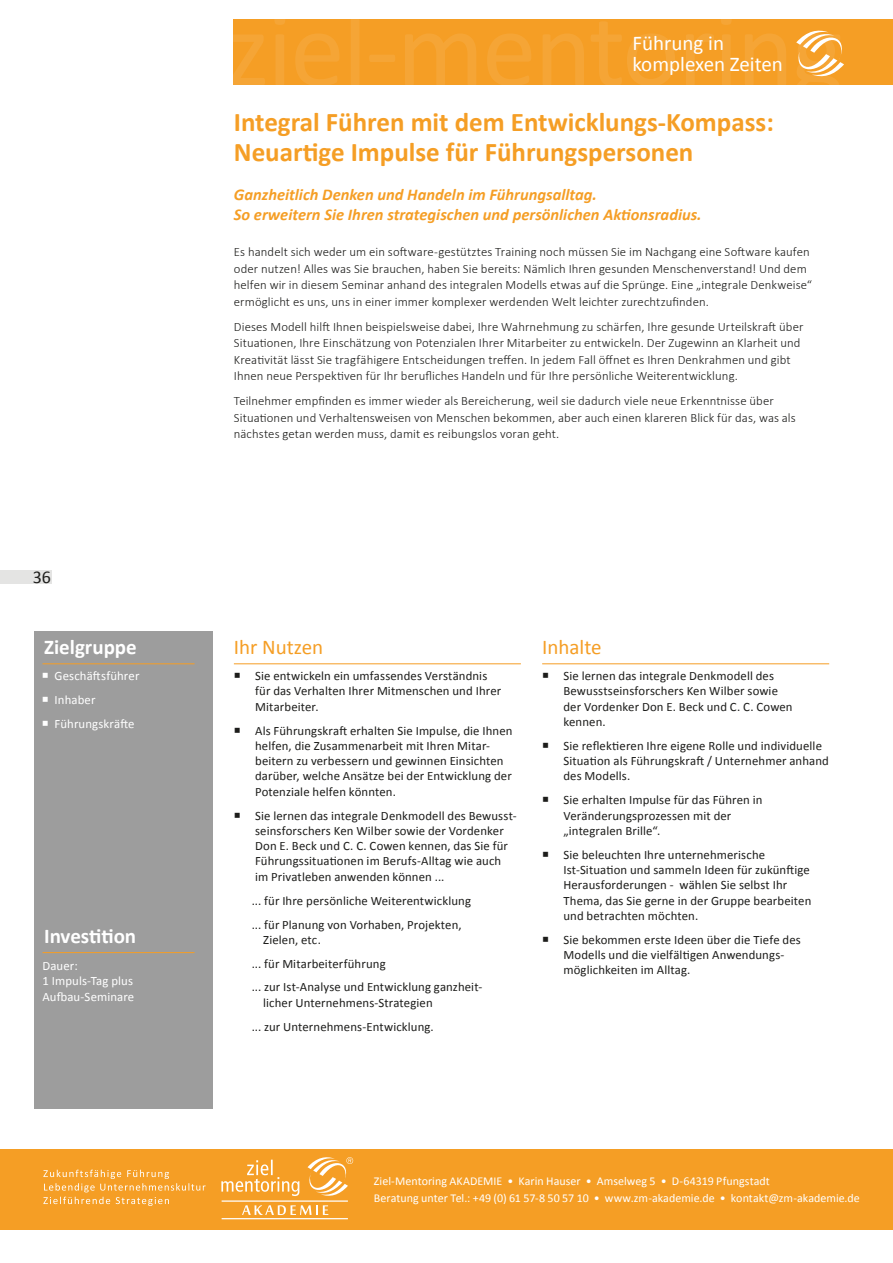
<style>
.page{position:relative;width:893px;height:1263px;background:#fff}
.page>*{position:absolute;margin:0;border:0;box-sizing:border-box;transform-origin:0 0}
.t1{font:700 27px/30px "Calibri";color:#f59e25}
.t2{font:21px/21.1px "Calibri";color:#fff}
.t3{font:700 21px "Calibri";color:#fff}
.t4{font:21px "Calibri";color:#f59e25}
.t5{font:18px "Calibri";color:#1d1d1b}
.t6{font:italic 700 16.5px/19.8px "Calibri";color:#f59e25}
.t7{font:12.75px/15.3px "Calibri";letter-spacing:.01em;color:#1d1d1b}
.t8{font:300 12.75px/16.5px "Calibri";letter-spacing:.005em;color:#1d1d1b}
.t9{font:12.75px/23.9px "Calibri";letter-spacing:.01em;color:#fff}
.t10{font:12px/16.5px "Calibri";color:#fff}
</style>
<div class="page">
<div style="left:234px;top:20px;width:659px;height:65px;background:#f59e25"></div>
<svg style="left:233px;top:19px;width:607px;height:66px"></svg>
<div style="left:34px;top:631px;width:179px;height:478px;background:#9d9d9d"></div>
<hr style="left:234px;top:663px;width:287px;height:1px;background:#f59e25">
<hr style="left:43px;top:663px;width:152px;height:1px;background:#f59e25">
<hr style="left:43px;top:952px;width:152px;height:1px;background:#f59e25">
<hr style="left:542px;top:663px;width:287px;height:1px;background:#f59e25">
<svg style="left:790px;top:27px;width:54px;height:53px"></svg>
<div style="left:0;top:570px;width:51px;height:13px;background:#e4e4e3"></div>
<div style="left:0;top:1149px;width:893px;height:80px;background:#f59e25"></div>
<svg style="left:242px;top:1205px;width:86px;height:10px"></svg>
<hr style="left:222px;top:1200px;width:126px;height:2px;background:#fff">
<hr style="left:222px;top:1218px;width:126px;height:1px;background:#fff">
<svg style="left:221px;top:1157px;width:132px;height:40px"></svg>
<svg style="left:43px;top:1169px;width:163px;height:37px"></svg>
<h2 class="t2" style="left:632px;top:33px;width:152px">Führung in komplexen Zeiten</h2>
<h1 class="t1" style="left:234px;top:107px;width:541px">Integral Führen mit dem Entwicklungs-Kompass:<br>Neuartige Impulse für Führungspersonen</h1>
<p class="t6" style="left:234px;top:184px;width:469px">Ganzheitlich Denken und Handeln im Führungsalltag.<br>So erweitern Sie Ihren strategischen und persönlichen Aktionsradius.</p>
<h3 class="t5" style="left:33px;top:566px;width:20px">36</h3>
<p class="t8" style="left:234px;top:243px;width:580px">Es handelt sich weder um ein software-gestütztes Training noch müssen Sie im Nachgang eine Software kaufen oder nutzen! Alles was Sie brauchen, haben Sie bereits: Nämlich Ihren gesunden Menschenverstand! Und dem helfen wir in diesem Seminar anhand des integralen Modells etwas auf die Sprünge. Eine „integrale Denkweise“ ermöglicht es uns, uns in einer immer komplexer werdenden Welt leichter zurechtzufinden.</p>
<p class="t8" style="left:234px;top:318px;width:571px">Dieses Modell hilft Ihnen beispielsweise dabei, Ihre Wahrnehmung zu schärfen, Ihre gesunde Urteilskraft über Situationen, Ihre Einschätzung von Potenzialen Ihrer Mitarbeiter zu entwickeln. Der Zugewinn an Klarheit und Kreativität lässt Sie tragfähigere Entscheidungen treffen. In jedem Fall öffnet es Ihren Denkrahmen und gibt Ihnen neue Perspektiven für Ihr berufliches Handeln und für Ihre persönliche Weiterentwicklung.</p>
<p class="t8" style="left:234px;top:392px;width:563px">Teilnehmer empfinden es immer wieder als Bereicherung, weil sie dadurch viele neue Erkenntnisse über<br>Situationen und Verhaltensweisen von Menschen bekommen, aber auch einen klareren Blick für das, was als nächstes getan werden muss, damit es reibungslos voran geht.</p>
<h2 class="t3" style="left:44px;top:633px;width:94px">Zielgruppe</h2>
<h2 class="t4" style="left:234px;top:633px;width:91px">Ihr Nutzen</h2>
<p class="t9" style="left:55px;top:664px;width:86px">Geschäftsführer<br>Inhaber<br>Führungskräfte</p>
<h2 class="t3" style="left:44px;top:923px;width:94px">Investition</h2>
<p class="t9" style="left:43px;top:958px;width:93px;line-height:15.3px">Dauer:<br>1 Impuls-Tag plus<br>Aufbau-Seminare</p>
<p class="t7" style="left:255px;top:668px;width:248px">Sie entwickeln ein umfassendes Verständnis für das Verhalten Ihrer Mitmenschen und Ihrer<br>Mitarbeiter.</p>
<p class="t7" style="left:255px;top:723px;width:259px">Als Führungskraft erhalten Sie Impulse, die Ihnen helfen, die Zusammenarbeit mit Ihren Mitar&shy;beitern zu verbessern und gewinnen Einsichten darüber, welche Ansätze bei der Entwicklung der Potenziale helfen könnten.</p>
<p class="t7" style="left:255px;top:808px;width:263px">Sie lernen das integrale Denkmodell des Bewusst&shy;seinsforschers Ken Wilber sowie der Vordenker Don E. Beck und C. C. Cowen kennen, das Sie für Führungssituationen im Berufs-Alltag wie auch im Privatleben anwenden können ...</p>
<p class="t7" style="left:252px;top:888px;width:221px;line-height:23.9px">... für Ihre persönliche Weiterentwicklung ... für Planung von Vorhaben, Projekten,</p>
<p class="t7" style="left:252px;top:928px;width:232px;line-height:23.9px;text-indent:12px">Zielen, etc.<br>... für Mitarbeiterführung<br>... zur Ist-Analyse und Entwicklung ganzheit-</p>
<p class="t7" style="left:252px;top:991px;width:184px;line-height:23.9px;text-align:right">licher Unternehmens-Strategien ... zur Unternehmens-Entwicklung.</p>
<h2 class="t4" style="left:542px;top:633px;width:61px">Inhalte</h2>
<p class="t7" style="left:563px;top:668px;width:231px">Sie lernen das integrale Denkmodell des<br>Bewusstseinsforschers Ken Wilber sowie der Vordenker Don E. Beck und C. C. Cowen kennen.</p>
<p class="t7" style="left:563px;top:738px;width:267px">Sie reflektieren Ihre eigene Rolle und individuelle<br>Situation als Führungskraft / Unternehmer anhand des Modells.</p>
<p class="t7" style="left:563px;top:792px;width:200px">Sie erhalten Impulse für das Führen in<br>Veränderungsprozessen mit der „integralen Brille“.</p>
<p class="t7" style="left:563px;top:847px;width:249px">Sie beleuchten Ihre unternehmerische Ist-Situation und sammeln Ideen für zukünftige Herausforderungen - wählen Sie selbst Ihr Thema, das Sie gerne in der Gruppe bearbeiten und betrachten möchten.</p>
<p class="t7" style="left:563px;top:932px;width:239px">Sie bekommen erste Ideen über die Tiefe des<br>Modells und die vielfältigen Anwendungs&shy;möglichkeiten im Alltag.</p>
<p class="t10" style="left:374px;top:1173px;width:487px">Ziel-Mentoring AKADEMIE • Karin Hauser • Amselweg 5 • D-64319 Pfungstadt<br>Beratung unter Tel.: +49 (0) 61 57-8 50 57 10 • www.zm-akademie.de • kontakt@zm-akademie.de</p>
</div>
